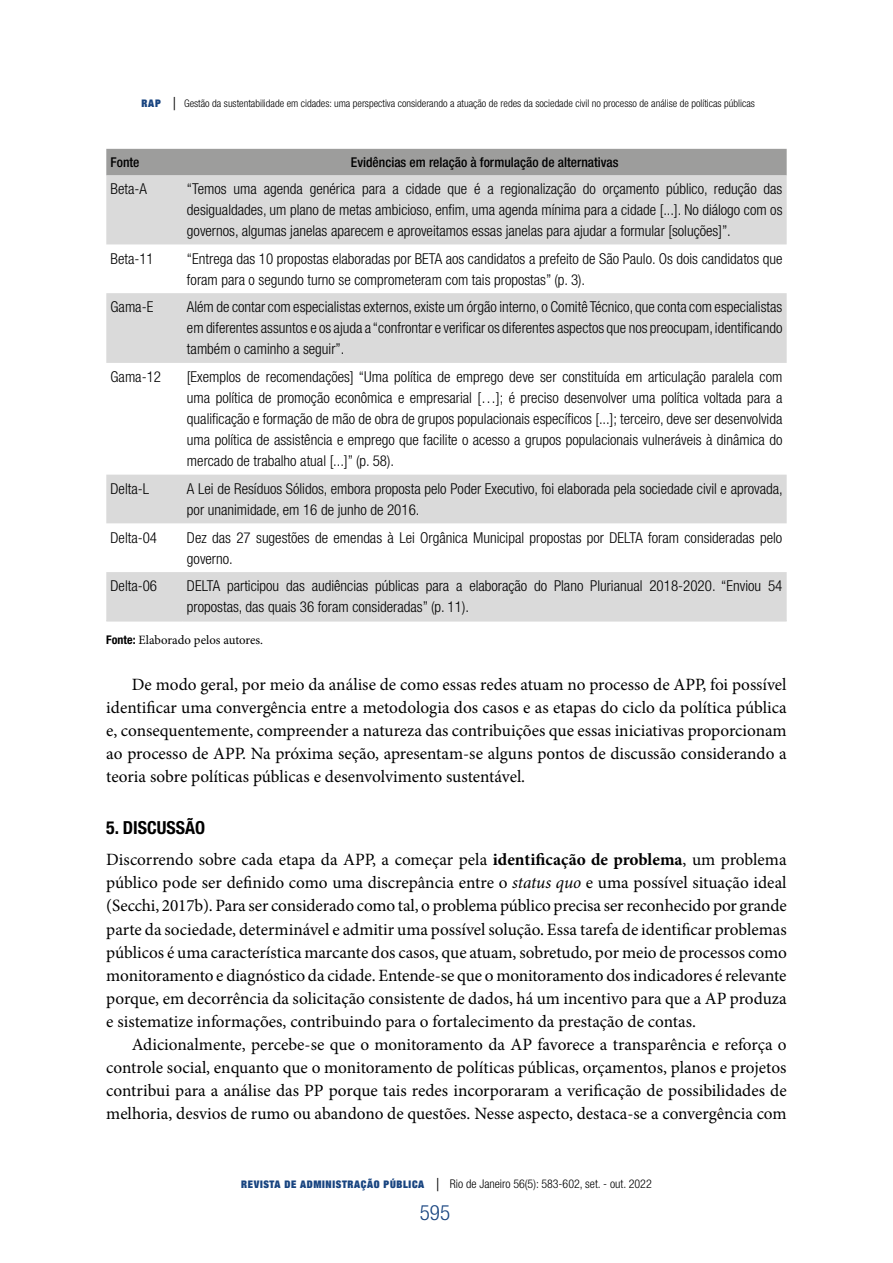
<style>
.page{position:relative;width:893px;height:1263px;background:#fff}
.page>*{position:absolute;margin:0;border:0;box-sizing:border-box;transform-origin:0 0}
.t1{font:300 condensed 21px "Helvetica Neue LT Std";color:#184480}
.t2{font:700 condensed 18px "Helvetica Neue LT Std";color:#000}
.t3{font:17.25px/23.1px "Minion Pro";color:#000;text-align:justify}
.t4{font:300 condensed 15px/21px "Helvetica Neue LT Std";color:#000}
.t5{font:500 condensed 13.5px "Helvetica Neue LT Std";color:#000}
.t6{font:12.75px "Minion Pro";color:#000}
.t7{font:300 condensed 12px "Helvetica Neue LT Std";color:#000}
.t8{font:300 condensed 10.5px "Helvetica Neue LT Std";color:#000}
.s1{font-family:"Helvetica Neue";font-weight:900;font-stretch:expanded;color:#184480}
.s2{font-size:18px}
.s3{font-family:"Helvetica Neue LT Std";font-weight:700;font-stretch:condensed;font-size:12px}
.s4{font-weight:700}
.s5{font-style:italic}
.s6{font-family:"Helvetica Neue";font-weight:900;font-stretch:expanded;font-size:10.5px;color:#184480}
</style>
<div class="page">
<div style="left:106px;top:149px;width:681px;height:26px;background:#9d9d9c"></div>
<svg style="left:106px;top:175px;width:681px;height:445px;fill:#dadada"></svg>
<hr style="left:106px;top:620px;width:77px;height:1px;background:#dadada">
<hr style="left:183px;top:620px;width:604px;height:1px;background:#dadada">
<p class="t8" style="left:141px;top:98px;width:615px"><span class="s1">RAP</span> <span class="s2">|</span> Gestão da sustentabilidade em cidades: uma perspectiva considerando a atuação de redes da sociedade civil no processo de análise de políticas públicas</p>
<p class="t5" style="left:111px;top:154px;width:30px">Fonte</p>
<p class="t5" style="left:351px;top:154px;width:269px">Evidências em relação à formulação de alternativas</p>
<p class="t4" style="left:111px;top:178px;width:38px">Beta-A</p>
<p class="t4" style="left:187px;top:178px;width:597px;text-align:justify">“Temos uma agenda genérica para a cidade que é a regionalização do orçamento público, redução das desigualdades, um plano de metas ambicioso, enfim, uma agenda mínima para a cidade [...]. No diálogo com os governos, algumas janelas aparecem e aproveitamos essas janelas para ajudar a formular [soluções]”.</p>
<p class="t4" style="left:111px;top:248px;width:45px">Beta-11</p>
<p class="t4" style="left:187px;top:248px;width:597px">“Entrega das 10 propostas elaboradas por BETA aos candidatos a prefeito de São Paulo. Os dois candidatos que foram para o segundo turno se comprometeram com tais propostas” (p. 3).</p>
<p class="t4" style="left:111px;top:296px;width:44px">Gama-E</p>
<p class="t4" style="left:187px;top:296px;width:597px;text-align:justify">Além de contar com especialistas externos, existe um órgão interno, o Comitê Técnico, que conta com especialistas em diferentes assuntos e os ajuda a “confrontar e verificar os diferentes aspectos que nos preocupam, identificando também o caminho a seguir”.</p>
<p class="t4" style="left:111px;top:366px;width:52px">Gama-12</p>
<p class="t4" style="left:187px;top:366px;width:597px;text-align:justify">[Exemplos de recomendações] “Uma política de emprego deve ser constituída em articulação paralela com uma política de promoção econômica e empresarial […]; é preciso desenvolver uma política voltada para a qualificação e formação de mão de obra de grupos populacionais específicos [...]; terceiro, deve ser desenvolvida uma política de assistência e emprego que facilite o acesso a grupos populacionais vulneráveis à dinâmica do mercado de trabalho atual [...]” (p. 58).</p>
<p class="t4" style="left:111px;top:478px;width:40px">Delta-L</p>
<p class="t4" style="left:187px;top:478px;width:597px">A Lei de Resíduos Sólidos, embora proposta pelo Poder Executivo, foi elaborada pela sociedade civil e aprovada, por unanimidade, em 16 de junho de 2016.</p>
<p class="t4" style="left:111px;top:527px;width:48px">Delta-04</p>
<p class="t4" style="left:187px;top:527px;width:597px">Dez das 27 sugestões de emendas à Lei Orgânica Municipal propostas por DELTA foram consideradas pelo governo.</p>
<p class="t4" style="left:111px;top:575px;width:48px">Delta-06</p>
<p class="t4" style="left:187px;top:575px;width:597px">DELTA participou das audiências públicas para a elaboração do Plano Plurianual 2018-2020. “Enviou 54 propostas, das quais 36 foram consideradas” (p. 11).</p>
<p class="t6" style="left:106px;top:631px;width:158px"><span class="s3">Fonte:</span> Elaborado pelos autores.</p>
<p class="t3" style="left:106px;top:673px;width:682px;text-indent:26px">De modo geral, por meio da análise de como essas redes atuam no processo de APP, foi possível identificar uma convergência entre a metodologia dos casos e as etapas do ciclo da política pública e, consequentemente, compreender a natureza das contribuições que essas iniciativas proporcionam ao processo de APP. Na próxima seção, apresentam-se alguns pontos de discussão considerando a teoria sobre políticas públicas e desenvolvimento sustentável.</p>
<p class="t2" style="left:106px;top:816px;width:100px">5. DISCUSSÃO</p>
<p class="t3" style="left:106px;top:848px;width:682px">Discorrendo sobre cada etapa da APP, a começar pela <span class="s4">identificação de problema</span>, um problema público pode ser definido como uma discrepância entre o <span class="s5">status quo</span> e uma possível situação ideal (Secchi, 2017b). Para ser considerado como tal, o problema público precisa ser reconhecido por grande parte da sociedade, determinável e admitir uma possível solução. Essa tarefa de identificar problemas públicos é uma característica marcante dos casos, que atuam, sobretudo, por meio de processos como monitoramento e diagnóstico da cidade. Entende-se que o monitoramento dos indicadores é relevante porque, em decorrência da solicitação consistente de dados, há um incentivo para que a AP produza e sistematize informações, contribuindo para o fortalecimento da prestação de contas.</p>
<p class="t3" style="left:106px;top:1033px;width:682px;text-indent:26px">Adicionalmente, percebe-se que o monitoramento da AP favorece a transparência e reforça o controle social, enquanto que o monitoramento de políticas públicas, orçamentos, planos e projetos contribui para a análise das PP porque tais redes incorporaram a verificação de possibilidades de melhoria, desvios de rumo ou abandono de questões. Nesse aspecto, destaca-se a convergência com</p>
<p class="t7" style="left:241px;top:1176px;width:412px"><span class="s6">REVISTA DE ADMINISTRAÇÃO PÚBLICA</span> <span class="s2">|</span> Rio de Janeiro 56(5): 583-602, set. - out. 2022</p>
<h1 class="t1" style="left:420px;top:1200px;width:32px">595</h1>
</div>
